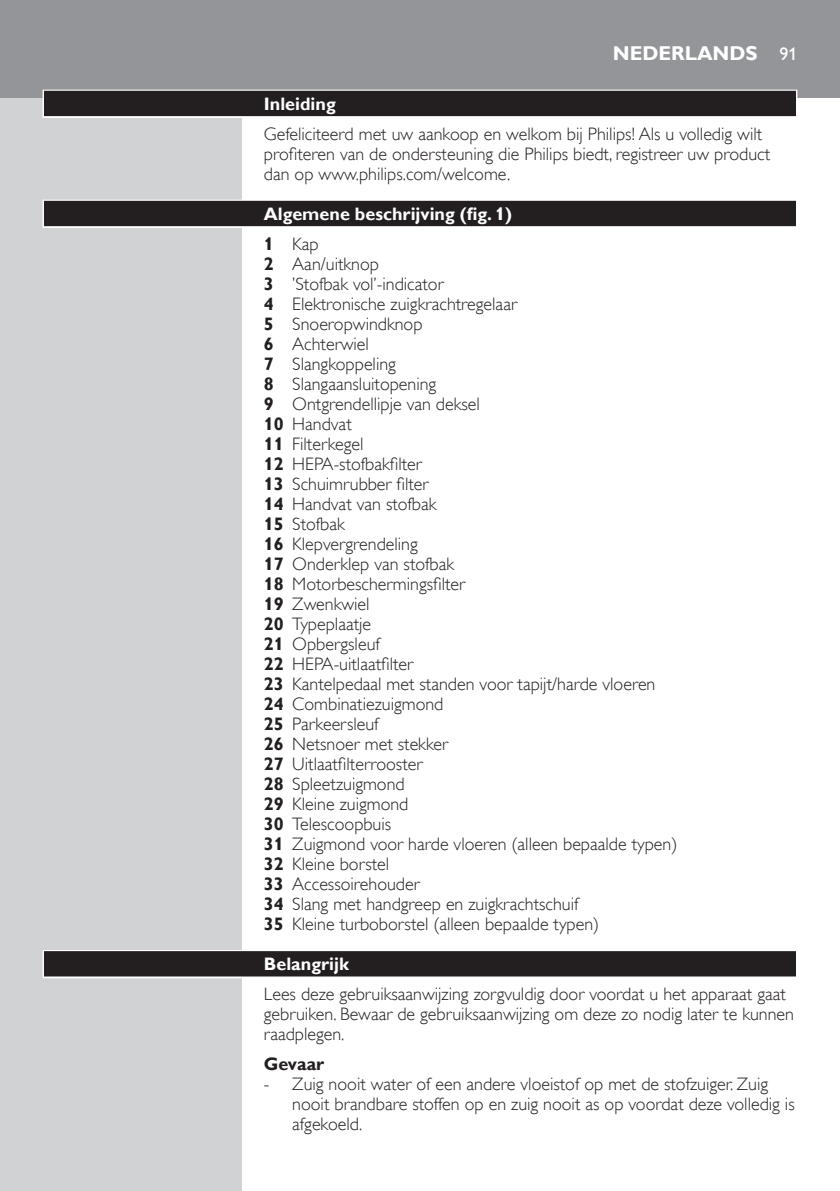
<style>
.page{position:relative;width:840px;height:1191px;background:#fff}
.page>*{position:absolute;margin:0;border:0;box-sizing:border-box;transform-origin:0 0}
.t1{font:700 20px "Gill Sans Alt One WGL";color:#fff}
.t2{font:18px/20px "Gill Sans Alt One WGL Light";color:#231f20}
.t3{font:700 18px "Gill Sans Alt One WGL";color:#fff}
.t4{font:700 18px "Gill Sans Alt One WGL";color:#231f20}
.t5{font:18px "Gill Sans Alt One WGL";color:#fff}
.s1{font-family:"Gill Sans Alt One WGL";font-weight:700}
</style>
<div class="page">
<div style="left:0;top:95px;width:241px;height:1096px;background:#d1d2d4"></div>
<div style="left:0;top:0;width:839px;height:98px;background:#939598"></div>
<div style="left:43px;top:90px;width:754px;height:28px;background:#e4e3e3"></div>
<div style="left:44px;top:91px;width:751px;height:25px;background:#231f20"></div>
<div style="left:43px;top:200px;width:754px;height:28px;background:#d9d9d9"></div>
<div style="left:44px;top:201px;width:751px;height:25px;background:#231f20"></div>
<div style="left:43px;top:950px;width:754px;height:28px;background:#918f8f"></div>
<div style="left:44px;top:951px;width:751px;height:25px;background:#231f20"></div>
<p class="t1" style="left:612px;top:40px;width:15px">Nede</p>
<p class="t1" style="left:670px;top:40px;width:88px">rlands</p>
<p class="t5" style="left:779px;top:42px;width:19px">91</p>
<p class="t3" style="left:264px;top:92px;width:73px">I nleiding</p>
<p class="t2" style="left:264px;top:124px;width:507px">Gefeliciteerd met uw aankoop en welkom bij Philips! Als u volledig wilt profiteren van de ondersteuning die Philips biedt, registreer uw product dan op www.philips.com/welcome.</p>
<p class="t3" style="left:264px;top:202px;width:250px">Algemene beschrijving (fig. 1)</p>
<p class="t2" style="left:264px;top:234px;width:415px"><span class="s1">1</span> Kap<br><span class="s1">2</span> Aan/uitknop<br><span class="s1">3</span> ’Stofbak vol’-indicator<br><span class="s1">4</span> Elektronische zuigkrachtregelaar<br><span class="s1">5</span> Snoeropwindknop<br><span class="s1">6</span> Achterwiel<br><span class="s1">7</span> Slangkoppeling<br><span class="s1">8</span> Slangaansluitopening<br><span class="s1">9</span> Ontgrendellipje van deksel<br><span class="s1">10</span> Handvat<br><span class="s1">11</span> Filterkegel<br><span class="s1">12</span> HEPA-stofbakfilter<br><span class="s1">13</span> Schuimrubber filter<br><span class="s1">14</span> Handvat van stofbak<br><span class="s1">15</span> Stofbak<br><span class="s1">16</span> Klepvergrendeling<br><span class="s1">17</span> Onderklep van stofbak<br><span class="s1">18</span> Motorbeschermingsfilter<br><span class="s1">19</span> Zwenkwiel<br><span class="s1">20</span> Typeplaatje<br><span class="s1">21</span> Opbergsleuf<br><span class="s1">22</span> HEPA-uitlaatfilter<br><span class="s1">23</span> Kantelpedaal met standen voor tapijt/harde vloeren<br><span class="s1">24</span> Combinatiezuigmond<br><span class="s1">25</span> Parkeersleuf<br><span class="s1">26</span> Netsnoer met stekker<br><span class="s1">27</span> Uitlaatfilterrooster<br><span class="s1">28</span> Spleetzuigmond<br><span class="s1">29</span> Kleine zuigmond<br><span class="s1">30</span> Telescoopbuis<br><span class="s1">31</span> Zuigmond voor harde vloeren (alleen bepaalde typen)<br><span class="s1">32</span> Kleine borstel<br><span class="s1">33</span> Accessoirehouder<br><span class="s1">34</span> Slang met handgreep en zuigkrachtschuif<br><span class="s1">35</span> Kleine turboborstel (alleen bepaalde typen)</p>
<p class="t3" style="left:264px;top:952px;width:87px">Belangrijk</p>
<p class="t2" style="left:264px;top:984px;width:531px">Lees deze gebruiksaanwijzing zorgvuldig door voordat u het apparaat gaat gebruiken. Bewaar de gebruiksaanwijzing om deze zo nodig later te kunnen raadplegen.</p>
<p class="t4" style="left:264px;top:1052px;width:62px">Gevaar</p>
<p class="t2" style="left:292px;top:1074px;width:503px;text-indent:-28px">- Zuig nooit water of een andere vloeistof op met de stofzuiger. Zuig nooit brandbare stoffen op en zuig nooit as op voordat deze volledig is afgekoeld.</p>
</div>
